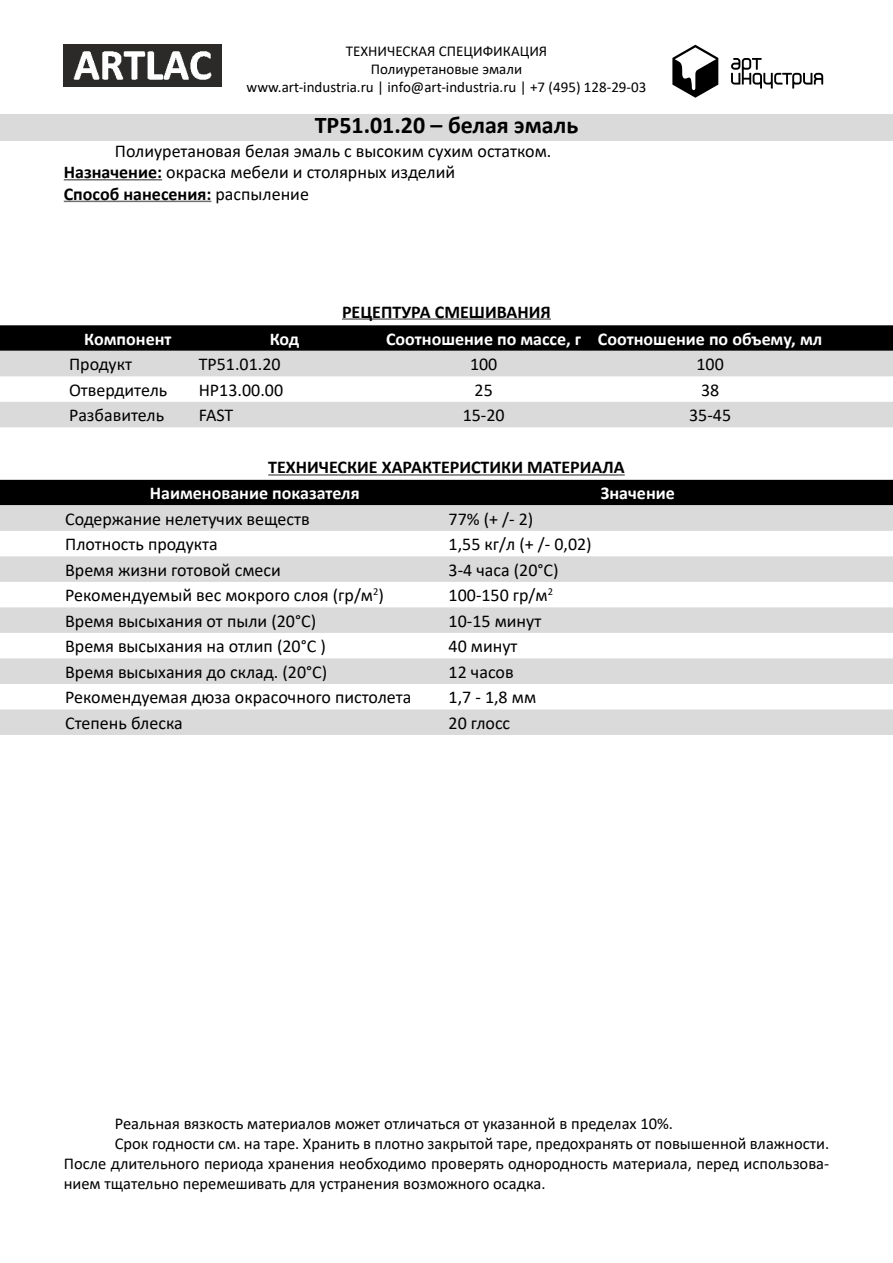
<style>
.page{position:relative;width:893px;height:1263px;background:#fff}
.page>*{position:absolute;margin:0;border:0;box-sizing:border-box;transform-origin:0 0}
.t1{font:700 24px "Calibri";color:#000}
.t2{font:18px/21.6px "Calibri";color:#000}
.t3{font:700 18px "Calibri";color:#fff}
.t4{font:700 18px "Calibri";color:#000}
.t5{font:16.5px "Calibri";color:#000}
.t6{font:15px/18px "Calibri";color:#000;text-align:center}
.s1{font-weight:700}
</style>
<div class="page">
<svg style="left:731px;top:58px;width:92px;height:31px"></svg>
<svg style="left:672px;top:45px;width:46px;height:52px"></svg>
<div style="left:0;top:115px;width:893px;height:26px;background:#dadada"></div>
<img style="left:64px;top:45px;width:157px;height:41px">
<hr style="left:64px;top:179px;width:98px;height:2px;background:#706f6f">
<hr style="left:64px;top:201px;width:147px;height:1px;background:#706f6f">
<div style="left:0;top:480px;width:893px;height:25px;background:#000"></div>
<svg style="left:0;top:505px;width:893px;height:230px;fill:#dadada"></svg>
<svg style="left:0;top:325px;width:893px;height:26px;background:#060606"></svg>
<svg style="left:0;top:351px;width:893px;height:76px;fill:#dadada"></svg>
<hr style="left:342px;top:318px;width:209px;height:2px;background:#706f6f">
<hr style="left:268px;top:474px;width:357px;height:2px;background:#706f6f">
<p class="t6" style="left:247px;top:42px;width:401px">ТЕХНИЧЕСКАЯ СПЕЦИФИКАЦИЯ<br>Полиуретановые эмали<br>www.art-industria.ru | info@art-industria.ru | +7 (495) 128-29-03</p>
<h1 class="t1" style="left:315px;top:108px;width:265px">TP51.01.20 – белая эмаль</h1>
<p class="t2" style="left:64px;top:139px;width:489px;text-indent:51px">Полиуретановая белая эмаль с высоким сухим остатком.<br><span class="s1">Назначение:</span> окраска мебели и столярных изделий<br><span class="s1">Способ нанесения:</span> распыление</p>
<p class="t4" style="left:342px;top:299px;width:210px">РЕЦЕПТУРА СМЕШИВАНИЯ</p>
<p class="t3" style="left:84px;top:326px;width:89px">Компонент</p>
<p class="t3" style="left:270px;top:326px;width:31px">Код</p>
<p class="t3" style="left:386px;top:326px;width:438px">Соотношение по массе, г Соотношение по объему, мл</p>
<p class="t2" style="left:69px;top:353px;width:65px">Продукт</p>
<p class="t2" style="left:199px;top:353px;width:83px">TP51.01.20</p>
<p class="t2" style="left:470px;top:353px;width:29px">100</p>
<p class="t2" style="left:696px;top:353px;width:29px">100</p>
<p class="t2" style="left:69px;top:379px;width:100px">Отвердитель</p>
<p class="t2" style="left:199px;top:379px;width:86px">HP13.00.00</p>
<p class="t2" style="left:475px;top:379px;width:20px">25</p>
<p class="t2" style="left:701px;top:379px;width:20px">38</p>
<p class="t2" style="left:69px;top:404px;width:97px">Разбавитель</p>
<p class="t2" style="left:199px;top:404px;width:36px">FAST</p>
<p class="t2" style="left:463px;top:404px;width:44px">15-20</p>
<p class="t2" style="left:689px;top:404px;width:44px">35-45</p>
<p class="t4" style="left:268px;top:455px;width:358px">ТЕХНИЧЕСКИЕ ХАРАКТЕРИСТИКИ МАТЕРИАЛА</p>
<p class="t3" style="left:150px;top:481px;width:211px">Наименование показателя</p>
<p class="t3" style="left:601px;top:481px;width:76px">Значение</p>
<p class="t2" style="left:65px;top:508px;width:246px">Содержание нелетучих веществ</p>
<p class="t2" style="left:449px;top:508px;width:86px">77% (+ /- 2)</p>
<p class="t2" style="left:65px;top:533px;width:154px">Плотность продукта</p>
<p class="t2" style="left:449px;top:533px;width:145px">1,55 кг/л (+ /- 0,02)</p>
<p class="t2" style="left:65px;top:559px;width:217px">Время жизни готовой смеси</p>
<p class="t2" style="left:449px;top:559px;width:112px">3-4 часа (20°C)</p>
<p class="t2" style="left:65px;top:584px;width:320px">Рекомендуемый вес мокрого слоя (гр/м<sup>2</sup>)</p>
<p class="t2" style="left:449px;top:584px;width:106px">100-150 гр/м<sup>2</sup></p>
<p class="t2" style="left:65px;top:610px;width:253px">Время высыхания от пыли (20°C)</p>
<p class="t2" style="left:449px;top:610px;width:94px">10-15 минут</p>
<p class="t2" style="left:65px;top:635px;width:262px">Время высыхания на отлип (20°C )</p>
<p class="t2" style="left:449px;top:635px;width:70px">40 минут</p>
<p class="t2" style="left:65px;top:661px;width:264px">Время высыхания до склад. (20°C)</p>
<p class="t2" style="left:449px;top:661px;width:67px">12 часов</p>
<p class="t2" style="left:65px;top:686px;width:348px">Рекомендуемая дюза окрасочного пистолета</p>
<p class="t2" style="left:449px;top:686px;width:89px">1,7 - 1,8 мм</p>
<p class="t2" style="left:65px;top:712px;width:119px">Степень блеска</p>
<p class="t2" style="left:449px;top:712px;width:63px">20 глосс</p>
<p class="t5" style="left:115px;top:1112px;width:560px">Реальная вязкость материалов может отличаться от указанной в пределах 10%.</p>
<p class="t5" style="left:115px;top:1132px;width:716px">Срок годности см. на таре. Хранить в плотно закрытой таре, предохранять от повышенной влажности.</p>
<p class="t5" style="left:64px;top:1152px;width:767px">После длительного периода хранения необходимо проверять однородность материала, перед использова-</p>
<p class="t5" style="left:64px;top:1171px;width:483px">нием тщательно перемешивать для устранения возможного осадка.</p>
</div>
